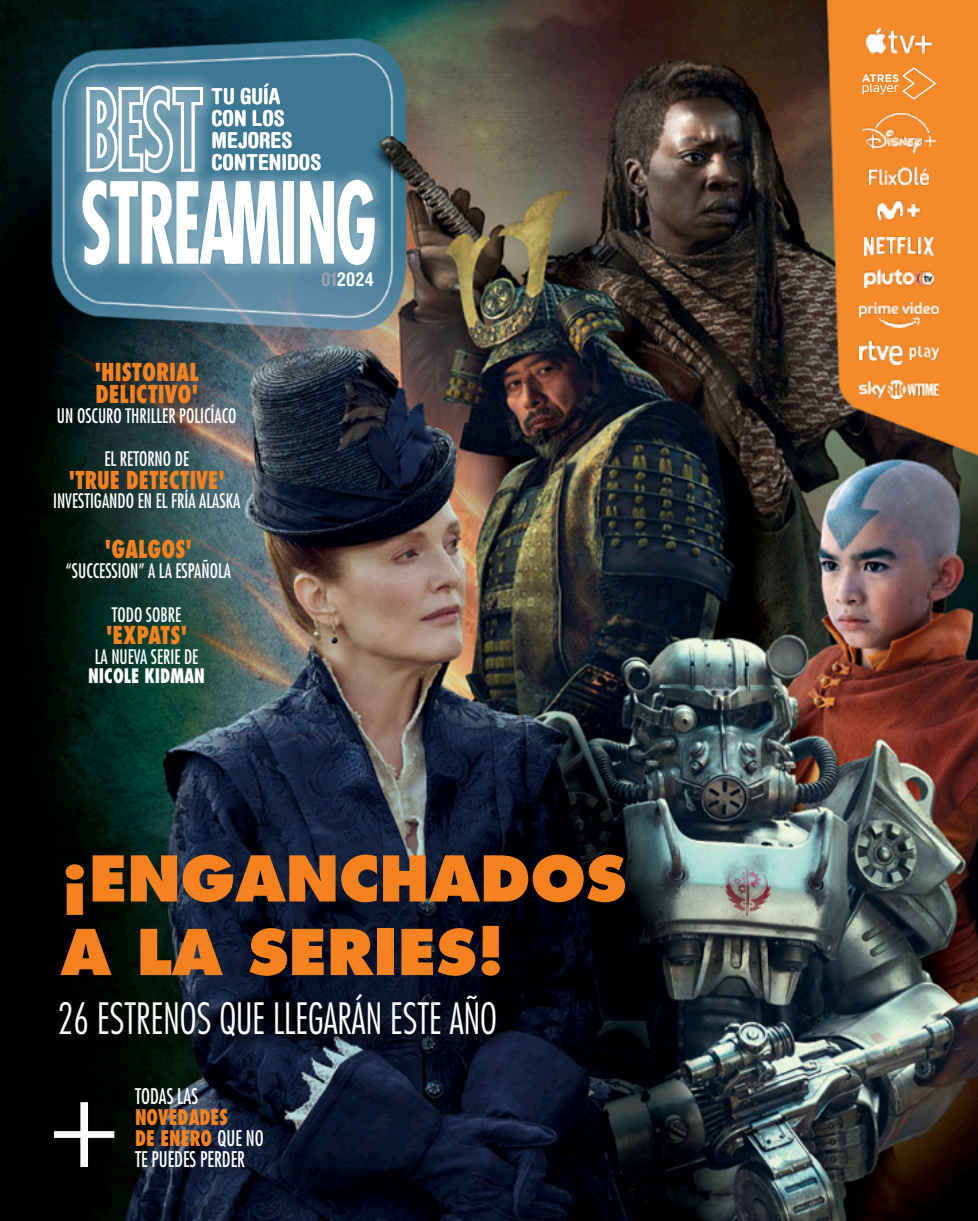
<style>
.page{position:relative;width:978px;height:1221px;background:#fff}
.page>*{position:absolute;margin:0;border:0;box-sizing:border-box;transform-origin:0 0}
.t1{font:700 condensed 109.5px "Futura Std";letter-spacing:-.03em;color:#fff;scale:.66 1}
.BS_Strillo_base{font:800 61.2px "Futura Std";color:#f5821f}
.BS_Strillo_base-2{font:300 condensed 42px "Futura Std";color:#fff;scale:.9 1}
.BS_Strillo_base-3{font:800 condensed 24px "Futura Std";color:#f5821f;scale:.9 1}
.t2{font:700 condensed 21.9px/21.9px "Helvetica Rounded LT Std";color:#fff}
.BS_Strillo_base-4{font:800 condensed 21px/21px "Futura Std";color:#f5821f;scale:.85 1}
.BS_Strillo_base-5{font:condensed 21px "Futura Std";color:#fff;scale:.9 1}
.BS_Strillo_base-6{font:condensed 19.5px "Futura Std";color:#fff;scale:.9 1}
.BS_Strillo_base-7{font:800 condensed 19.5px "Futura Std";color:#fff;scale:.85 1}
.t3{font:700 condensed 19.05px "Helvetica Rounded LT Std";color:#fff}
.s1{color:#a0a0b3}
.s2{font-weight:400;color:#fff}
</style>
<div class="page">
<img style="left:0;top:0;width:978px;height:1220px">
<svg style="left:68px;top:166px;width:321px;height:112px;background:#457c97"></svg>
<svg style="left:73px;top:171px;width:311px;height:103px;background:#6292a9"></svg>
<svg style="left:72px;top:72px;width:145px;height:114px;background:#4a819a"></svg>
<svg style="left:77px;top:77px;width:135px;height:105px;background:#598ba3"></svg>
<svg style="left:85px;top:84px;width:120px;height:90px"></svg>
<img style="left:862px;top:113px;width:74px;height:41px">
<svg style="left:862px;top:67px;width:74px;height:32px;background:#f59c4c"></svg>
<img style="left:864px;top:270px;width:70px;height:17px">
<img style="left:864px;top:237px;width:70px;height:19px">
<img style="left:866px;top:28px;width:66px;height:25px">
<img style="left:876px;top:198px;width:46px;height:25px">
<img style="left:859px;top:341px;width:80px;height:23px">
<img style="left:859px;top:380px;width:80px;height:19px">
<img style="left:859px;top:302px;width:80px;height:25px">
<img style="left:869px;top:168px;width:59px;height:16px">
<svg style="left:54px;top:1102px;width:60px;height:64px"></svg>
<svg style="left:57px;top:991px;width:454px;height:59px;background:#060c16"></svg>
<p class="t2" style="left:212px;top:85px;width:70px">TU GUÍA</p>
<p class="t2" style="left:212px;top:107px;width:111px">CON LOS<br>MEJORES<br>CONTENIDOS</p>
<p class="t1" style="left:80px;top:155px;width:451px">STREAMING</p>
<p class="BS_Strillo_base-3" style="left:95px;top:357px;width:117px">'HISTORIAL</p>
<p class="BS_Strillo_base-3" style="left:95px;top:379px;width:116px">DELICTIVO'</p>
<p class="BS_Strillo_base-6" style="left:57px;top:404px;width:201px">UN OSCURO THRILLER POLICÍACO</p>
<p class="BS_Strillo_base-6" style="left:104px;top:447px;width:96px">EL RETORNO DE</p>
<p class="BS_Strillo_base-3" style="left:69px;top:465px;width:175px">'TRUE DETECTIVE'</p>
<p class="BS_Strillo_base-6" style="left:53px;top:489px;width:210px">INVESTIGANDO EN EL FRÍA ALASKA</p>
<p class="BS_Strillo_base-3" style="left:105px;top:534px;width:98px">'GALGOS'</p>
<p class="BS_Strillo_base-6" style="left:66px;top:559px;width:185px">“SUCCESSION” A LA ESPAÑOLA</p>
<p class="BS_Strillo_base-6" style="left:112px;top:602px;width:79px">TODO SOBRE</p>
<p class="BS_Strillo_base-3" style="left:106px;top:620px;width:92px">'EXPATS'</p>
<p class="BS_Strillo_base-6" style="left:95px;top:644px;width:117px">LA NUEVA SERIE DE</p>
<p class="BS_Strillo_base-7" style="left:88px;top:663px;width:139px">NICOLE KIDMAN</p>
<p class="t3" style="left:321px;top:267px;width:54px"><span class="s1">01</span>2024</p>
<p class="BS_Strillo_base" style="left:61px;top:839px;width:567px">¡ENGANCHADOS</p>
<p class="BS_Strillo_base" style="left:61px;top:913px;width:446px">A LA SERIES!</p>
<p class="BS_Strillo_base-2" style="left:58px;top:993px;width:489px">26 ESTRENOS QUE LLEGARÁN ESTE AÑO</p>
<p class="BS_Strillo_base-4" style="left:135px;top:1085px;width:111px"><span class="s2">TODAS LAS<br></span>NOVEDADES</p>
<p class="BS_Strillo_base-4" style="left:135px;top:1127px;width:153px">DE ENERO <span class="s2">QUE NO</span></p>
<p class="BS_Strillo_base-5" style="left:135px;top:1146px;width:124px">TE PUEDES PERDER</p>
</div>
